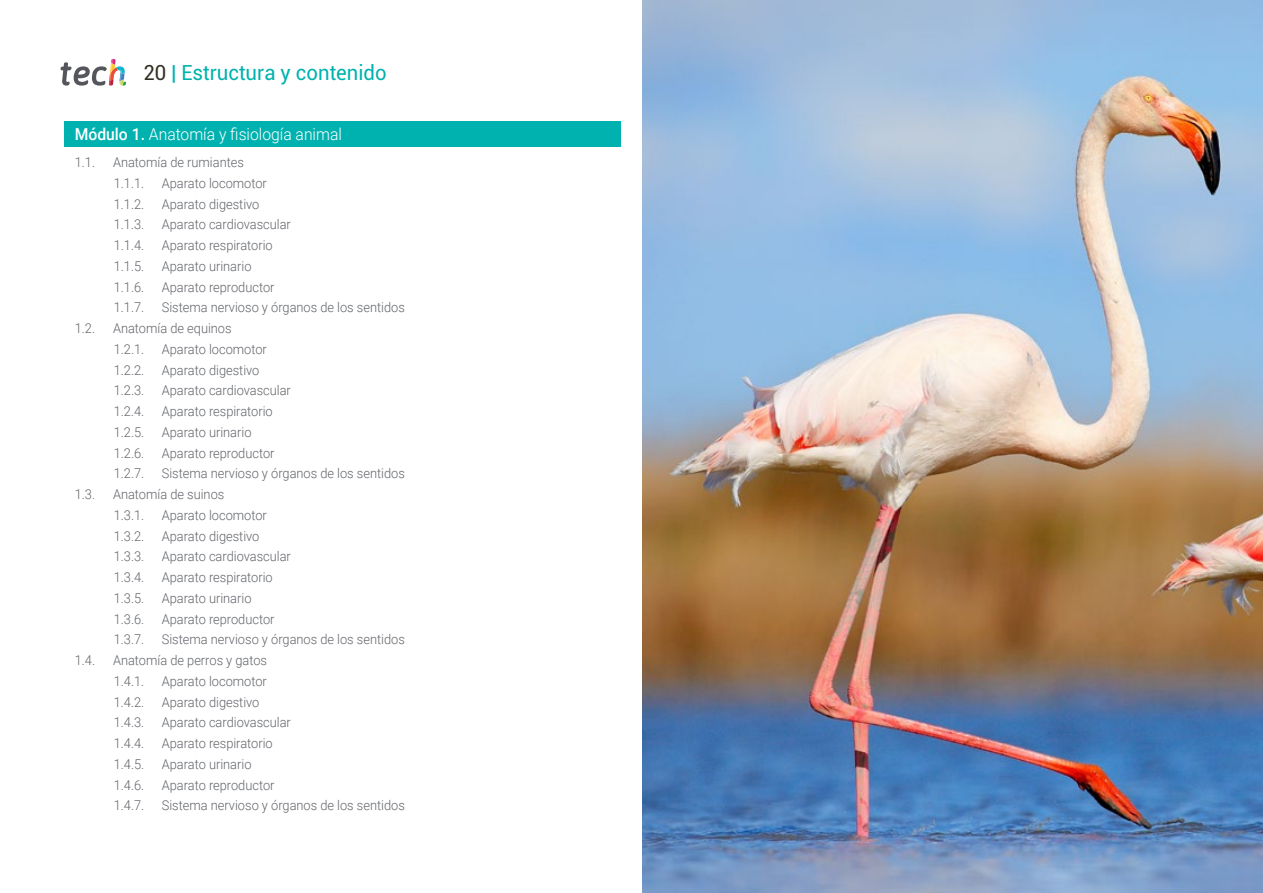
<style>
.page{position:relative;width:1263px;height:893px;background:#fff}
.page>*{position:absolute;margin:0;border:0;box-sizing:border-box;transform-origin:0 0}
.t1{font:21px "Roboto";color:#00b2af}
.t2{font:300 16.5px "Roboto";color:#fff;scale:.95 1}
.t3{font:300 13.5px/20.7px "Roboto";color:#61646a;scale:.95 1}
.s1{color:#312e20}
.s2{font-weight:500}
</style>
<div class="page">
<div style="left:64px;top:121px;width:557px;height:25px;background:#00b2af"></div>
<svg style="left:61px;top:59px;width:65px;height:27px"></svg>
<img style="left:642px;top:0;width:621px;height:893px">
<h1 class="t1" style="left:144px;top:57px;width:245px"><span class="s1">20</span> | Estructura y contenido</h1>
<p class="t2" style="left:75px;top:123px;width:283px"><span class="s2">Módulo 1.</span> Anatomía y fisiología animal</p>
<p class="t3" style="left:75px;top:151px;width:23px">1.1.</p>
<p class="t3" style="left:113px;top:151px;width:139px">Anatomía de rumiantes<br>1.1.1.</p>
<p class="t3" style="left:162px;top:172px;width:112px">Aparato locomotor</p>
<p class="t3" style="left:114px;top:193px;width:34px">1.1.2.</p>
<p class="t3" style="left:162px;top:193px;width:104px">Aparato digestivo</p>
<p class="t3" style="left:114px;top:214px;width:34px">1.1.3.</p>
<p class="t3" style="left:162px;top:214px;width:137px">Aparato cardiovascular</p>
<p class="t3" style="left:114px;top:234px;width:34px">1.1.4.</p>
<p class="t3" style="left:162px;top:234px;width:118px">Aparato respiratorio</p>
<p class="t3" style="left:114px;top:255px;width:34px">1.1.5.</p>
<p class="t3" style="left:162px;top:255px;width:96px">Aparato urinario</p>
<p class="t3" style="left:114px;top:276px;width:34px">1.1.6.</p>
<p class="t3" style="left:162px;top:276px;width:120px">Aparato reproductor</p>
<p class="t3" style="left:114px;top:297px;width:34px">1.1.7.</p>
<p class="t3" style="left:162px;top:297px;width:257px">Sistema nervioso y órganos de los sentidos</p>
<p class="t3" style="left:75px;top:317px;width:23px">1.2.</p>
<p class="t3" style="left:113px;top:317px;width:126px">Anatomía de equinos<br>1.2.1.</p>
<p class="t3" style="left:162px;top:338px;width:112px">Aparato locomotor</p>
<p class="t3" style="left:114px;top:359px;width:34px">1.2.2.</p>
<p class="t3" style="left:162px;top:359px;width:104px">Aparato digestivo</p>
<p class="t3" style="left:114px;top:380px;width:34px">1.2.3.</p>
<p class="t3" style="left:162px;top:380px;width:137px">Aparato cardiovascular</p>
<p class="t3" style="left:114px;top:400px;width:34px">1.2.4.</p>
<p class="t3" style="left:162px;top:400px;width:118px">Aparato respiratorio</p>
<p class="t3" style="left:114px;top:421px;width:34px">1.2.5.</p>
<p class="t3" style="left:162px;top:421px;width:96px">Aparato urinario</p>
<p class="t3" style="left:114px;top:442px;width:34px">1.2.6.</p>
<p class="t3" style="left:162px;top:442px;width:120px">Aparato reproductor</p>
<p class="t3" style="left:114px;top:463px;width:34px">1.2.7.</p>
<p class="t3" style="left:162px;top:463px;width:257px">Sistema nervioso y órganos de los sentidos</p>
<p class="t3" style="left:75px;top:483px;width:23px">1.3.</p>
<p class="t3" style="left:113px;top:483px;width:119px">Anatomía de suinos<br>1.3.1.</p>
<p class="t3" style="left:162px;top:504px;width:112px">Aparato locomotor</p>
<p class="t3" style="left:114px;top:525px;width:34px">1.3.2.</p>
<p class="t3" style="left:162px;top:525px;width:104px">Aparato digestivo</p>
<p class="t3" style="left:114px;top:546px;width:34px">1.3.3.</p>
<p class="t3" style="left:162px;top:546px;width:137px">Aparato cardiovascular</p>
<p class="t3" style="left:114px;top:566px;width:34px">1.3.4.</p>
<p class="t3" style="left:162px;top:566px;width:118px">Aparato respiratorio</p>
<p class="t3" style="left:114px;top:587px;width:34px">1.3.5.</p>
<p class="t3" style="left:162px;top:587px;width:96px">Aparato urinario</p>
<p class="t3" style="left:114px;top:608px;width:34px">1.3.6.</p>
<p class="t3" style="left:162px;top:608px;width:120px">Aparato reproductor</p>
<p class="t3" style="left:114px;top:629px;width:34px">1.3.7.</p>
<p class="t3" style="left:162px;top:629px;width:257px">Sistema nervioso y órganos de los sentidos</p>
<p class="t3" style="left:75px;top:649px;width:23px">1.4.</p>
<p class="t3" style="left:113px;top:649px;width:164px">Anatomía de perros y gatos<br>1.4.1.</p>
<p class="t3" style="left:162px;top:670px;width:112px">Aparato locomotor</p>
<p class="t3" style="left:114px;top:691px;width:34px">1.4.2.</p>
<p class="t3" style="left:162px;top:691px;width:104px">Aparato digestivo</p>
<p class="t3" style="left:114px;top:712px;width:34px">1.4.3.</p>
<p class="t3" style="left:162px;top:712px;width:137px">Aparato cardiovascular</p>
<p class="t3" style="left:114px;top:732px;width:34px">1.4.4.</p>
<p class="t3" style="left:162px;top:732px;width:118px">Aparato respiratorio</p>
<p class="t3" style="left:114px;top:753px;width:34px">1.4.5.</p>
<p class="t3" style="left:162px;top:753px;width:96px">Aparato urinario</p>
<p class="t3" style="left:114px;top:774px;width:34px">1.4.6.</p>
<p class="t3" style="left:162px;top:774px;width:120px">Aparato reproductor</p>
<p class="t3" style="left:114px;top:795px;width:34px">1.4.7.</p>
<p class="t3" style="left:162px;top:795px;width:257px">Sistema nervioso y órganos de los sentidos</p>
</div>
